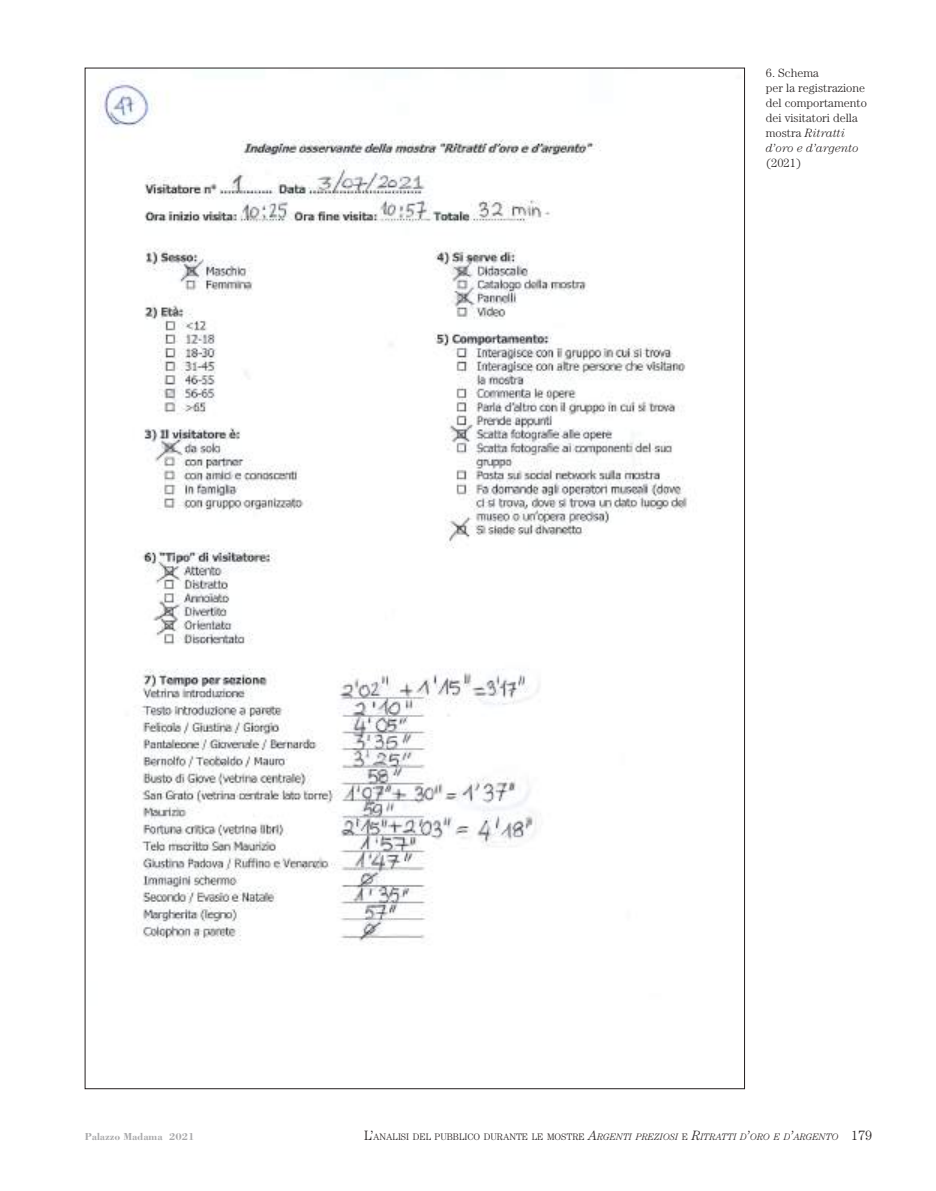
<style>
.page{position:relative;width:936px;height:1191px;background:#fff}
.page>*{position:absolute;margin:0;border:0;box-sizing:border-box;transform-origin:0 0}
.t1{font:300 12px/15px "Century";color:#241f1f}
.t2{font:700 10.5px "Bodoni";color:#aaaaac}
.t3{font:300 9.45px "Century";color:#241f1f}
.s1{font-style:italic}
.s2{font-size:13.5px}
.s3{font-style:italic;font-size:13.5px}
</style>
<div class="page">
<img style="left:97px;top:79px;width:591px;height:866px">
<p class="t1" style="left:765px;top:66px;width:103px">6. Schema<br>per la registrazione del comportamento dei visitatori della mostra <span class="s1">Ritratti d’oro e d’argento</span></p>
<p class="t1" style="left:765px;top:156px;width:37px">(2021)</p>
<p class="t2" style="left:85px;top:1129px;width:111px">Palazzo Madama 2021</p>
<p class="t3" style="left:364px;top:1131px;width:509px"><span class="s2">L’</span>ANALISI DEL PUBBLICO DURANTE LE MOSTRE <span class="s3">A</span><span class="s1">RGENTI PREZIOSI</span> E <span class="s3">R</span><span class="s1">ITRATTI D</span><span class="s3">’</span><span class="s1">ORO E D</span><span class="s3">’</span><span class="s1">ARGENTO</span> <span class="s2">179</span></p>
</div>
